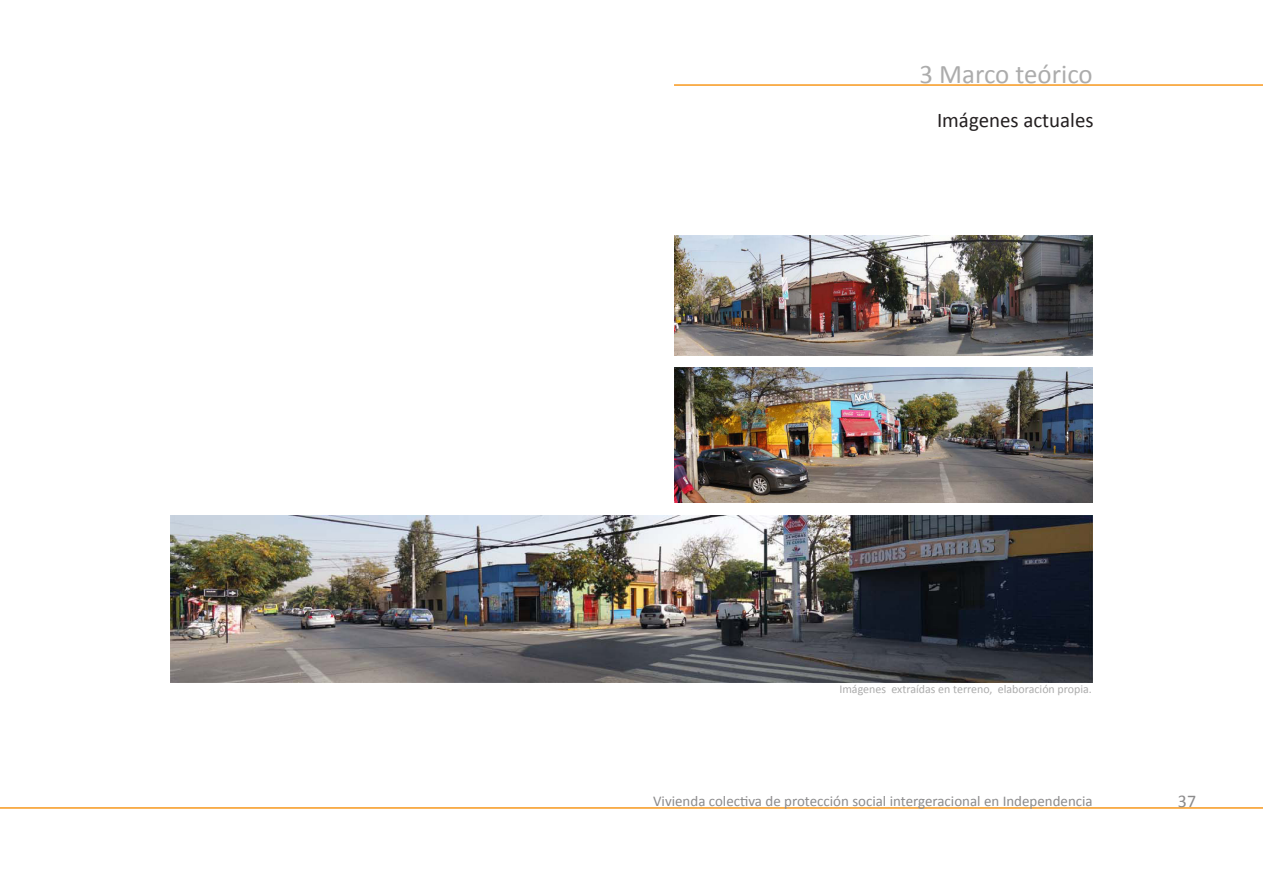
<style>
.page{position:relative;width:1263px;height:893px;background:#fff}
.page>*{position:absolute;margin:0;border:0;box-sizing:border-box;transform-origin:0 0}
.Títulos_Capitulo{font:26.85px "Calibri";color:#acacac}
.Subtítulos{font:20.85px "Calibri";color:#231f20}
.t1{font:18px "Calibri";color:#8c8b8c}
.t2{font:15px "Calibri";color:#8c8b8c}
.fuente{font:12px "Calibri";color:#acacac}
</style>
<div class="page">
<hr style="left:0;top:807px;width:1263px;height:2px;background:#f7981d">
<hr style="left:674px;top:84px;width:589px;height:2px;background:#f7981d">
<img style="left:170px;top:515px;width:923px;height:168px">
<img style="left:674px;top:367px;width:419px;height:136px">
<img style="left:674px;top:236px;width:419px;height:120px">
<p class="Títulos_Capitulo" style="left:919px;top:57px;width:175px">3 Marco teórico</p>
<p class="Subtítulos" style="left:937px;top:107px;width:158px">Imágenes actuales</p>
<p class="fuente" style="left:839px;top:681px;width:254px">Imágenes extraídas en terreno, elaboración propia.</p>
<p class="t2" style="left:653px;top:791px;width:441px">Vivienda colectiva de protección social intergeracional en Independencia</p>
<p class="t1" style="left:1178px;top:790px;width:20px">37</p>
</div>
